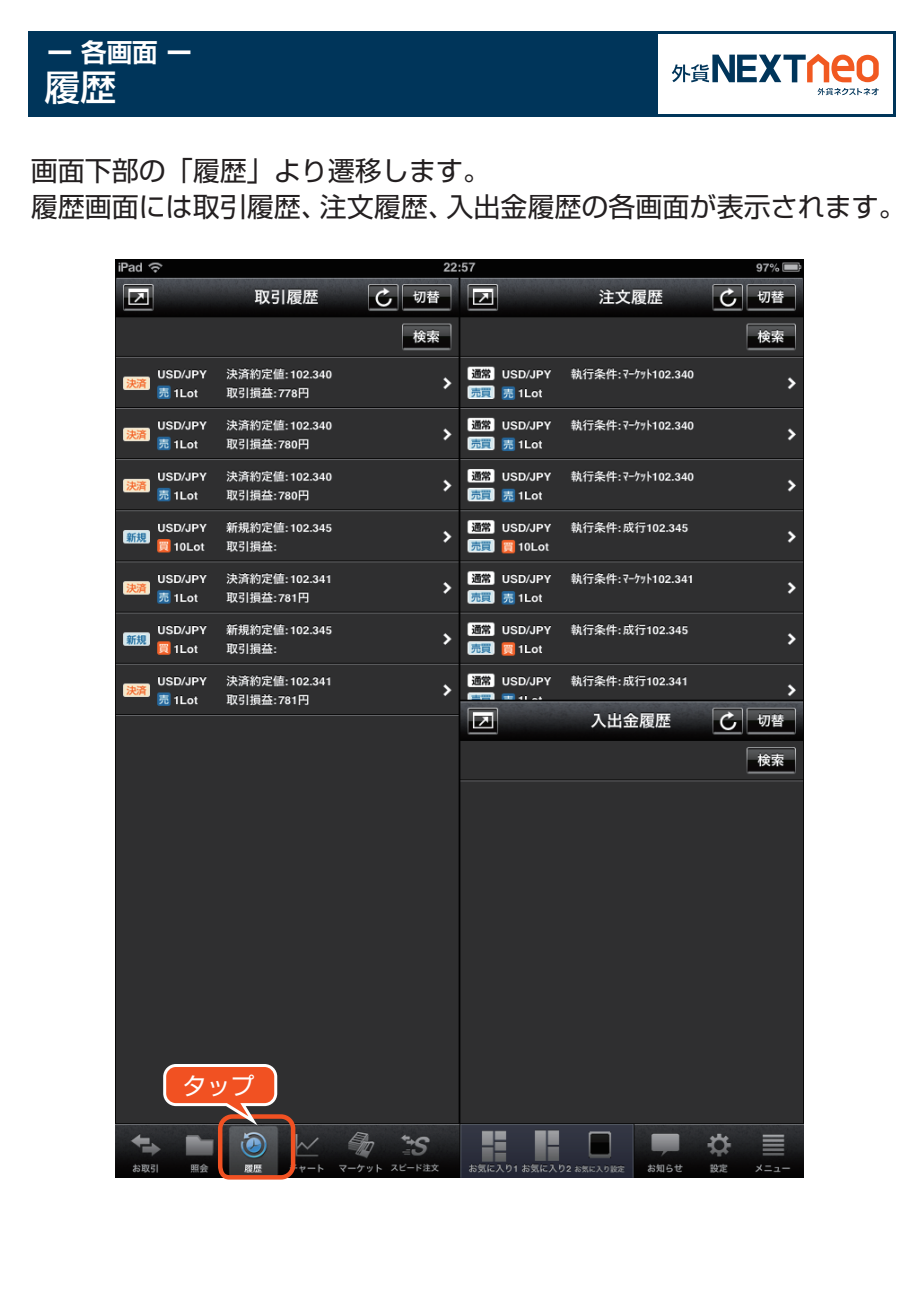
<style>
.page{position:relative;width:919px;height:1289px;background:#fff}
.page>*{position:absolute;margin:0;border:0;box-sizing:border-box;transform-origin:0 0}
.t1{font:500 36px "Shin Go Pro";color:#fff}
.t2{font:27px/36px "Shin Go Pro";color:#231f20}
.t3{font:700 25.5px "Shin Go Pro De";color:#fff}
.t4{font:24px "Shin Go Pro";color:#fff}
</style>
<div class="page">
<img style="left:115px;top:259px;width:688px;height:917px">
<div style="left:28px;top:31px;width:867px;height:85px;background:#00355a"></div>
<div style="left:658px;top:35px;width:234px;height:79px;background:#fff"></div>
<svg style="left:817px;top:88px;width:61px;height:7px"></svg>
<svg style="left:671px;top:54px;width:207px;height:28px"></svg>
<svg style="left:163px;top:1063px;width:134px;height:117px;background:#7e4d40"></svg>
<p class="t3" style="left:47px;top:32px;width:146px">ー 各画面 ー</p>
<h1 class="t1" style="left:44px;top:58px;width:73px">履歴</h1>
<p class="t2" style="left:31px;top:149px;width:876px">画面下部の「履歴」より遷移します。<br>履歴画面には取引履歴、注文履歴、入出金履歴の各画面が表示されます。</p>
<p class="t4" style="left:182px;top:1066px;width:73px">タップ</p>
</div>
